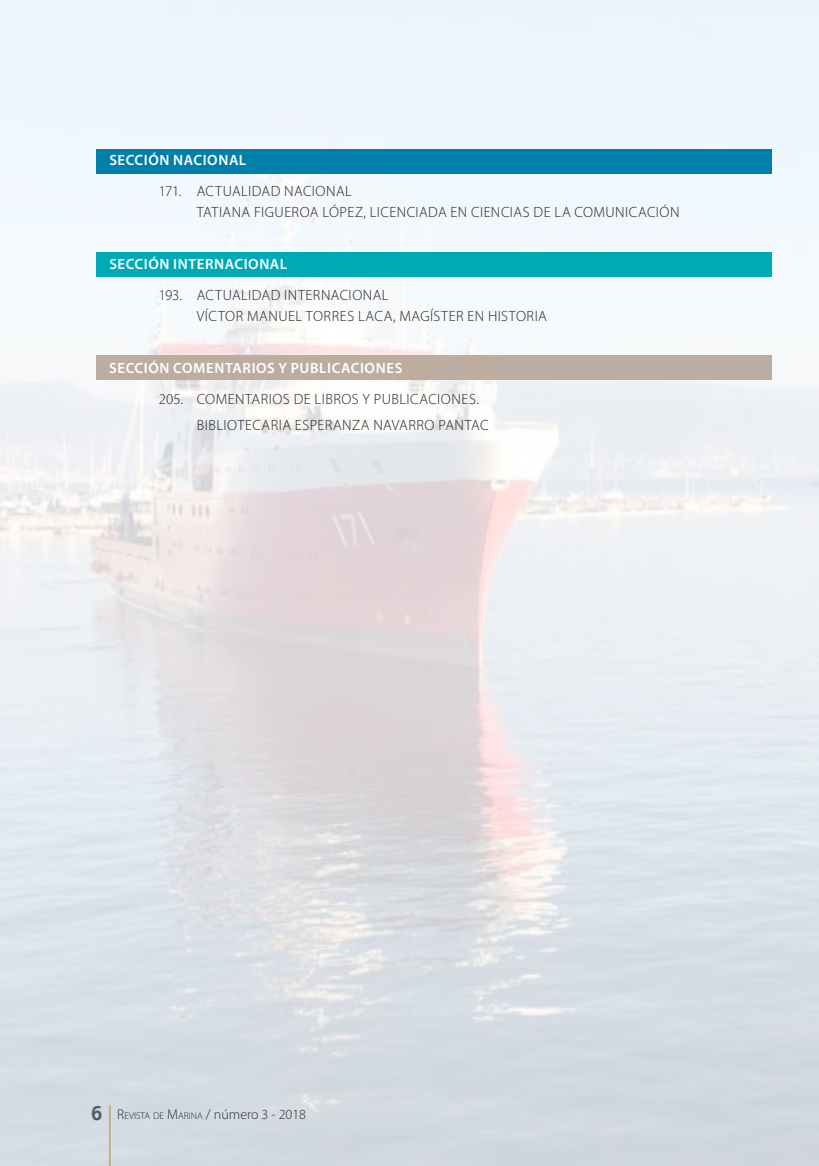
<style>
.page{position:relative;width:819px;height:1166px;background:#fff}
.page>*{position:absolute;margin:0;border:0;box-sizing:border-box;transform-origin:0 0}
.t1{font:300 14.88px/31px "Myriad Pro";letter-spacing:.025em;color:#231f20}
.t2{font:600 14.88px/31px "Myriad Pro";letter-spacing:.04em;color:#fff}
.t3{font:300 9.8px "Myriad Pro";color:#231f20}
.s1{font-weight:600;color:#fff}
.s2{font-weight:300;color:#231f20}
.s3{font-family:"Frugal Sans";font-weight:700;font-size:21px;color:#636466}
.s4{font-size:14px}
</style>
<div class="page">
<img style="left:0;top:0;width:819px;height:1166px">
<div style="left:97px;top:252px;width:674px;height:25px;background:#00aab5"></div>
<div style="left:97px;top:355px;width:674px;height:25px;background:#bdada1"></div>
<div style="left:97px;top:149px;width:674px;height:25px;background:#007fab"></div>
<p class="t2" style="left:109px;top:145px;width:75px">SECCIÓN NAC</p>
<p class="t1" style="left:159px;top:145px;width:89px;text-indent:44px"><span class="s1">IONAL<br></span>171. ACTUALIDAD</p>
<p class="t1" style="left:284px;top:176px;width:20px">NACIONAL</p>
<p class="t1" style="left:197px;top:197px;width:16px">TATIANA</p>
<p class="t1" style="left:254px;top:197px;width:17px">FIGUEROA</p>
<p class="t1" style="left:322px;top:197px;width:56px">LÓPEZ, LICENCIADA</p>
<p class="t1" style="left:450px;top:197px;width:38px">EN CIENCIAS</p>
<p class="t1" style="left:533px;top:197px;width:59px">DE LA COMUNICACI</p>
<p class="t1" style="left:659px;top:197px;width:19px">ÓN</p>
<p class="t2" style="left:159px;top:248px;width:130px;text-indent:-49px">SECCIÓN INTERNACIONAL<br><span class="s2">193. ACTUALIDAD</span></p>
<p class="t1" style="left:284px;top:280px;width:13px">INTERNACIONAL</p>
<p class="t1" style="left:197px;top:301px;width:22px">VÍCTOR</p>
<p class="t1" style="left:247px;top:301px;width:22px">MANUEL</p>
<p class="t1" style="left:306px;top:301px;width:17px">TORRES</p>
<p class="t1" style="left:358px;top:301px;width:18px">LACA</p>
<p class="t1" style="left:393px;top:301px;width:17px">, MAG</p>
<p class="t1" style="left:430px;top:301px;width:12px">ÍSTER</p>
<p class="t1" style="left:467px;top:301px;width:39px">EN HISTORIA</p>
<p class="t2" style="left:109px;top:352px;width:233px">SECCIÓN COMENTARIOS Y PUBLICAC</p>
<p class="t2" style="left:360px;top:352px;width:35px">IONES</p>
<p class="t1" style="left:159px;top:383px;width:56px">205. COMENTARIOS</p>
<p class="t1" style="left:294px;top:383px;width:37px">DE LIBROS</p>
<p class="t1" style="left:362px;top:383px;width:28px">Y PUBLICACIONES</p>
<p class="t1" style="left:476px;top:383px;width:4px">.</p>
<p class="t1" style="left:197px;top:409px;width:17px">BIBLIOTECARIA</p>
<p class="t1" style="left:295px;top:409px;width:17px">ESPERANZA</p>
<p class="t1" style="left:373px;top:409px;width:20px">NAVARRO</p>
<p class="t1" style="left:438px;top:409px;width:17px">PANTAC</p>
<p class="t3" style="left:91px;top:1109px;width:216px"><span class="s3">6</span> <span class="s4">R</span>EVISTA DE <span class="s4">M</span>ARINA <span class="s4">/</span> <span class="s4">NÚMERO 3 - 2018</span></p>
</div>
